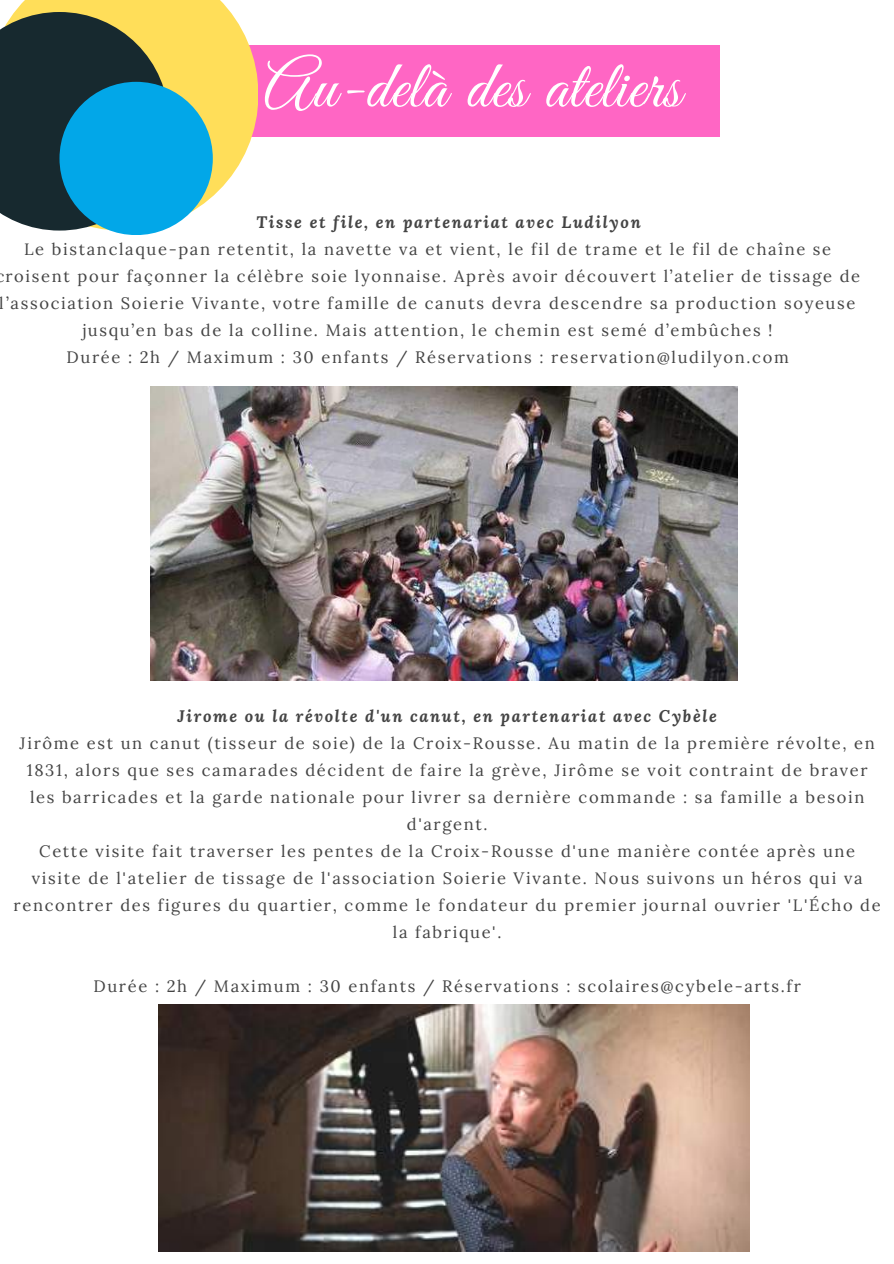
<style>
.page{position:relative;width:894px;height:1264px;background:#fff}
.page>*{position:absolute;margin:0;border:0;box-sizing:border-box;transform-origin:0 0}
.t1{font:67.5px "Great Vibes";letter-spacing:.01em;color:#fff}
.t2{font:16.5px/27px "Lora";letter-spacing:.1em;color:#444;text-align:center}
.t3{font:italic 700 16.5px "Lora";letter-spacing:.1em;color:#444}
</style>
<div class="page">
<img style="left:150px;top:387px;width:587px;height:294px">
<img style="left:158px;top:1004px;width:590px;height:247px">
<div style="left:244px;top:46px;width:476px;height:91px;background:#ff66c4"></div>
<svg style="left:14px;top:0;width:244px;height:228px;fill:#ffde59"></svg>
<svg style="left:0;top:12px;width:169px;height:218px;background:#384338"></svg>
<div style="left:59px;top:82px;width:154px;height:153px;background:#02a7e8;border-radius:50%"></div>
<h1 class="t1" style="left:263px;top:49px;width:418px">Au-delà des ateliers</h1>
<p class="t3" style="left:256px;top:211px;width:385px">Tisse et file, en partenariat avec Ludilyon</p>
<p class="t2" style="left:0;top:235px;width:861px">Le bistanclaque-pan retentit, la navette va et vient, le fil de trame et le fil de chaîne se roisent pour façonner la célèbre soie lyonnaise. Après avoir découvert l’atelier de tissage de l’association Soierie Vivante, votre famille de canuts devra descendre sa production soyeuse jusqu’en bas de la colline. Mais attention, le chemin est semé d’embûches !<br>Durée : 2h / Maximum : 30 enfants / Réservations : reservation@ludilyon.com</p>
<p class="t3" style="left:177px;top:704px;width:540px">Jirome ou la révolte d'un canut, en partenariat avec Cybèle</p>
<p class="t2" style="left:14px;top:729px;width:868px">Jirôme est un canut (tisseur de soie) de la Croix-Rousse. Au matin de la première révolte, en 1831, alors que ses camarades décident de faire la grève, Jirôme se voit contraint de braver les barricades et la garde nationale pour livrer sa dernière commande : sa famille a besoin d'argent.<br>Cette visite fait traverser les pentes de la Croix-Rousse d'une manière contée après une visite de l'atelier de tissage de l'association Soierie Vivante. Nous suivons un héros qui va rencontrer des figures du quartier, comme le fondateur du premier journal ouvrier 'L'Écho de la fabrique'.</p>
<p class="t2" style="left:93px;top:972px;width:708px">Durée : 2h / Maximum : 30 enfants / Réservations : scolaires@cybele-arts.fr</p>
</div>
